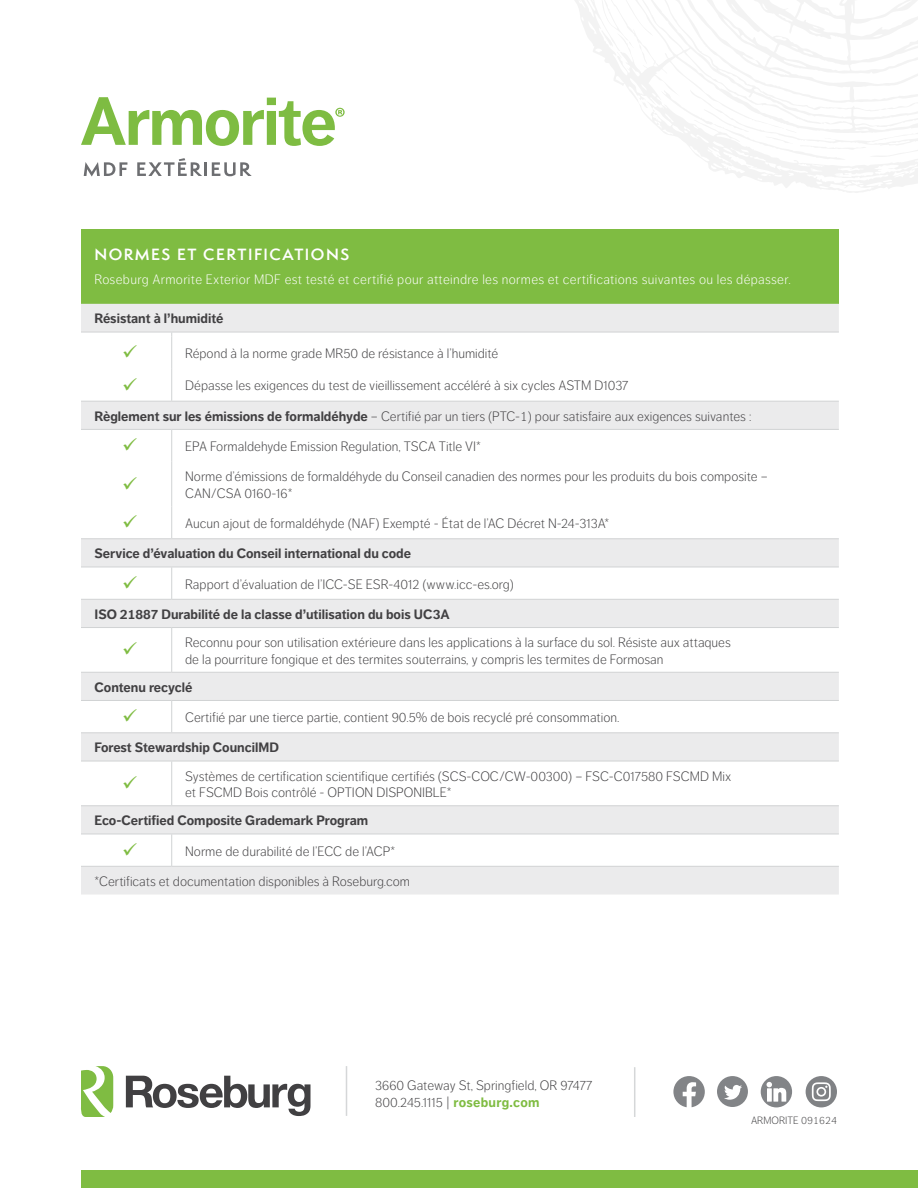
<style>
.page{position:relative;width:918px;height:1188px;background:#fff}
.page>*{position:absolute;margin:0;border:0;box-sizing:border-box;transform-origin:0 0}
.t1{font:600 15px "Semplicita Pro";letter-spacing:.1em;color:#fff}
.t2{font:300 13.5px/16.5px "Dagny Pro";color:#414042}
.t3{font:700 13.5px "Dagny Pro";color:#414042}
.t4{font:300 13.5px "Dagny Pro";letter-spacing:.025em;color:#fff}
.t5{font:300 10.5px "Dagny Pro";color:#414042}
.s1{font-weight:700}
.s2{font-weight:700;color:#7fbc42}
</style>
<div class="page">
<div style="left:81px;top:230px;width:758px;height:74px;background:#7fbc42"></div>
<svg style="left:81px;top:304px;width:758px;height:591px"></svg>
<hr style="left:171px;top:567px;width:1px;height:32px;background:#d1d3d4">
<hr style="left:171px;top:337px;width:1px;height:32px;background:#d1d3d4">
<hr style="left:171px;top:369px;width:1px;height:32px;background:#d1d3d4">
<hr style="left:171px;top:430px;width:1px;height:32px;background:#d1d3d4">
<hr style="left:171px;top:462px;width:1px;height:44px;background:#d1d3d4">
<hr style="left:171px;top:506px;width:1px;height:32px;background:#d1d3d4">
<hr style="left:171px;top:628px;width:1px;height:44px;background:#d1d3d4">
<hr style="left:171px;top:701px;width:1px;height:31px;background:#d1d3d4">
<hr style="left:171px;top:761px;width:1px;height:44px;background:#d1d3d4">
<hr style="left:171px;top:834px;width:1px;height:32px;background:#d1d3d4">
<hr style="left:81px;top:332px;width:91px;height:1px;background:#d1d3d4">
<hr style="left:172px;top:332px;width:667px;height:1px;background:#d1d3d4">
<hr style="left:81px;top:401px;width:91px;height:1px;background:#d1d3d4">
<hr style="left:172px;top:401px;width:667px;height:1px;background:#d1d3d4">
<hr style="left:81px;top:429px;width:91px;height:1px;background:#d1d3d4">
<hr style="left:172px;top:429px;width:667px;height:1px;background:#d1d3d4">
<hr style="left:81px;top:538px;width:91px;height:1px;background:#d1d3d4">
<hr style="left:172px;top:538px;width:667px;height:1px;background:#d1d3d4">
<hr style="left:81px;top:567px;width:91px;height:1px;background:#d1d3d4">
<hr style="left:172px;top:567px;width:667px;height:1px;background:#d1d3d4">
<hr style="left:81px;top:599px;width:91px;height:1px;background:#d1d3d4">
<hr style="left:172px;top:599px;width:667px;height:1px;background:#d1d3d4">
<hr style="left:81px;top:627px;width:91px;height:1px;background:#d1d3d4">
<hr style="left:172px;top:627px;width:667px;height:1px;background:#d1d3d4">
<hr style="left:81px;top:672px;width:91px;height:1px;background:#d1d3d4">
<hr style="left:172px;top:672px;width:667px;height:1px;background:#d1d3d4">
<hr style="left:81px;top:700px;width:91px;height:1px;background:#d1d3d4">
<hr style="left:172px;top:700px;width:667px;height:1px;background:#d1d3d4">
<hr style="left:81px;top:732px;width:91px;height:1px;background:#d1d3d4">
<hr style="left:172px;top:732px;width:667px;height:1px;background:#d1d3d4">
<hr style="left:81px;top:761px;width:91px;height:1px;background:#d1d3d4">
<hr style="left:172px;top:761px;width:667px;height:1px;background:#d1d3d4">
<hr style="left:81px;top:805px;width:91px;height:1px;background:#d1d3d4">
<hr style="left:172px;top:805px;width:667px;height:1px;background:#d1d3d4">
<hr style="left:81px;top:834px;width:91px;height:1px;background:#d1d3d4">
<hr style="left:172px;top:834px;width:667px;height:1px;background:#d1d3d4">
<hr style="left:81px;top:866px;width:91px;height:1px;background:#d1d3d4">
<hr style="left:172px;top:866px;width:667px;height:1px;background:#d1d3d4">
<div style="left:81px;top:1171px;width:837px;height:17px;background:#7fbc42"></div>
<hr style="left:346px;top:1066px;width:1px;height:50px;background:#d5d7d8">
<hr style="left:634px;top:1067px;width:1px;height:50px;background:#d5d7d8">
<svg style="left:575px;top:0;width:343px;height:193px"></svg>
<svg style="left:661px;top:73px;width:257px;height:87px"></svg>
<svg style="left:601px;top:30px;width:33px;height:28px"></svg>
<svg style="left:81px;top:1066px;width:32px;height:51px"></svg>
<svg style="left:126px;top:1076px;width:184px;height:40px"></svg>
<svg style="left:84px;top:162px;width:43px;height:15px"></svg>
<svg style="left:137px;top:158px;width:115px;height:18px"></svg>
<svg style="left:761px;top:1076px;width:31px;height:31px"></svg>
<svg style="left:717px;top:1076px;width:31px;height:31px"></svg>
<svg style="left:673px;top:1076px;width:32px;height:31px"></svg>
<div style="left:806px;top:1076px;width:31px;height:31px;background:#808285;border-radius:50%"></div>
<svg style="left:812px;top:1082px;width:19px;height:19px"></svg>
<svg style="left:81px;top:97px;width:264px;height:49px"></svg>
<svg style="left:123px;top:345px;width:14px;height:13px"></svg>
<svg style="left:123px;top:377px;width:14px;height:13px"></svg>
<svg style="left:123px;top:438px;width:14px;height:13px"></svg>
<svg style="left:123px;top:476px;width:14px;height:13px"></svg>
<svg style="left:123px;top:515px;width:14px;height:13px"></svg>
<svg style="left:123px;top:576px;width:14px;height:12px"></svg>
<svg style="left:123px;top:642px;width:14px;height:13px"></svg>
<svg style="left:123px;top:709px;width:14px;height:13px"></svg>
<svg style="left:123px;top:776px;width:14px;height:13px"></svg>
<svg style="left:123px;top:843px;width:14px;height:12px"></svg>
<p class="t1" style="left:94px;top:244px;width:256px">NORMES ET CERTIFICATIONS</p>
<p class="t4" style="left:94px;top:271px;width:698px">Roseburg Armorite Exterior MDF est testé et certifié pour atteindre les normes et certifications suivantes ou les dépasser.</p>
<p class="t3" style="left:94px;top:311px;width:130px">Résistant à l’humidité</p>
<p class="t2" style="left:185px;top:345px;width:315px">Répond à la norme grade MR50 de résistance à l’humidité</p>
<p class="t2" style="left:185px;top:378px;width:445px">Dépasse les exigences du test de vieillissement accéléré à six cycles ASTM D1037</p>
<p class="t2" style="left:95px;top:408px;width:658px"><span class="s1">Règlement sur les émissions de formaldéhyde</span> – Certifié par un tiers (PTC-1) pour satisfaire aux exigences suivantes :</p>
<p class="t2" style="left:185px;top:438px;width:297px">EPA Formaldehyde Emission Regulation, TSCA Title VI*</p>
<p class="t2" style="left:185px;top:469px;width:584px">Norme d’émissions de formaldéhyde du Conseil canadien des normes pour les produits du bois composite –<br>CAN/CSA 0160-16*</p>
<p class="t2" style="left:185px;top:515px;width:426px">Aucun ajout de formaldéhyde (NAF) Exempté - État de l’AC Décret N-24-313A*</p>
<p class="t3" style="left:95px;top:546px;width:318px">Service d’évaluation du Conseil international du code</p>
<p class="t2" style="left:185px;top:576px;width:330px">Rapport d’évaluation de l’ICC-SE ESR-4012 (www.icc-es.org)</p>
<p class="t3" style="left:95px;top:606px;width:357px">ISO 21887 Durabilité de la classe d’utilisation du bois UC3A</p>
<p class="t2" style="left:185px;top:634px;width:547px">Reconnu pour son utilisation extérieure dans les applications à la surface du sol. Résiste aux attaques de la pourriture fongique et des termites souterrains, y compris les termites de Formosan</p>
<p class="t3" style="left:95px;top:679px;width:100px">Contenu recyclé</p>
<p class="t2" style="left:185px;top:709px;width:436px">Certifié par une tierce partie, contient 90.5% de bois recyclé pré consommation.</p>
<p class="t3" style="left:95px;top:740px;width:186px">Forest Stewardship CouncilMD</p>
<p class="t2" style="left:185px;top:768px;width:548px">Systèmes de certification scientifique certifiés (SCS-COC/CW-00300) – FSC-C017580 FSCMD Mix et FSCMD Bois contrôlé - OPTION DISPONIBLE*</p>
<p class="t3" style="left:95px;top:813px;width:275px">Eco-Certified Composite Grademark Program</p>
<p class="t2" style="left:185px;top:843px;width:212px">Norme de durabilité de l’ECC de l’ACP*</p>
<p class="t2" style="left:95px;top:873px;width:317px">*Certificats et documentation disponibles à Roseburg.com</p>
<p class="t2" style="left:375px;top:1077px;width:219px">3660 Gateway St, Springfield, OR 97477<br>800.245.1115 | <span class="s2">roseburg.com</span></p>
<p class="t5" style="left:751px;top:1115px;width:87px">ARMORITE 091624</p>
</div>
